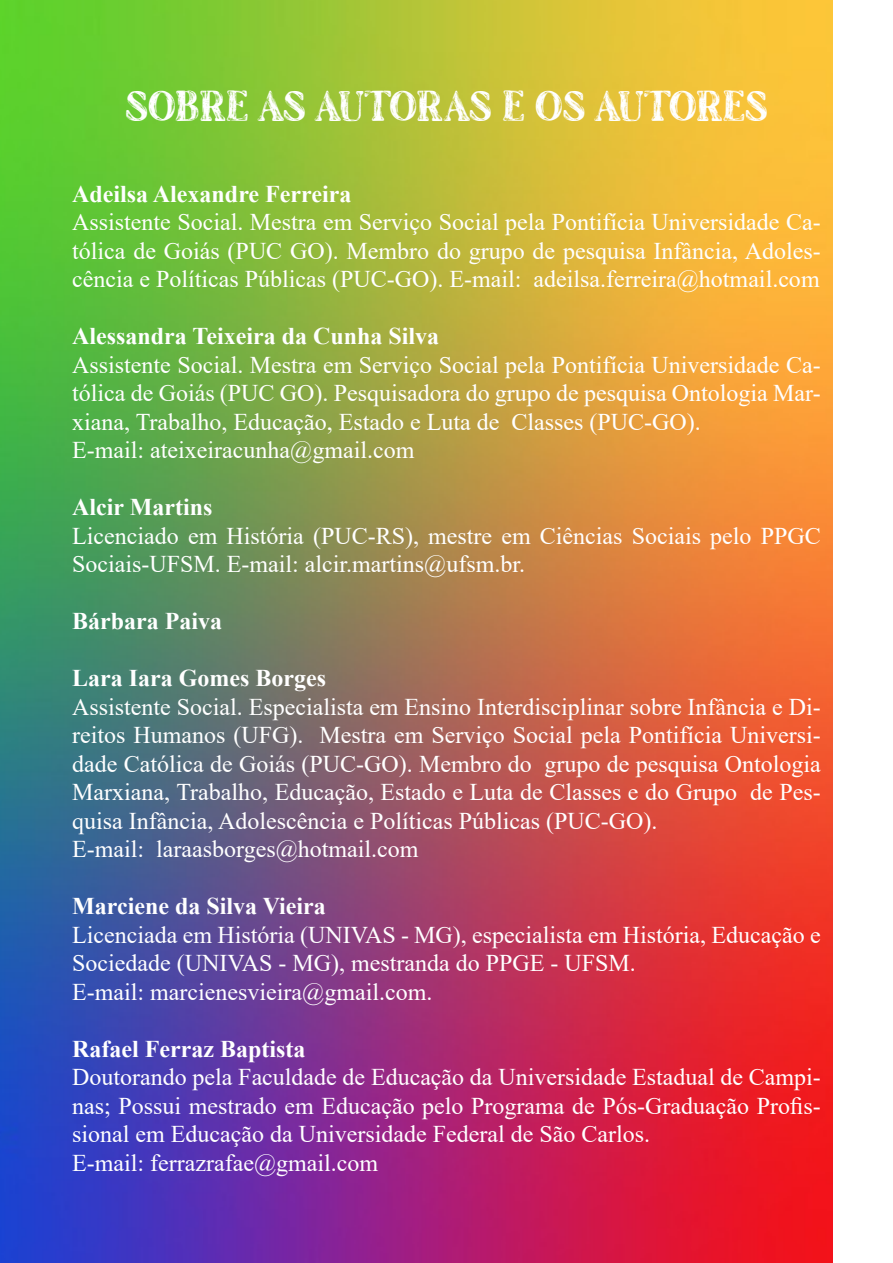
<style>
.page{position:relative;width:893px;height:1263px;background:#fff}
.page>*{position:absolute;margin:0;border:0;box-sizing:border-box;transform-origin:0 0}
.t1{font:27px "The Artisan Marker Serif";color:#fff}
.t2{font:24px/28.5px "Times New Roman";color:#fff}
.t3{font:700 24px "Times New Roman";color:#fff}
</style>
<div class="page">
<img style="left:0;top:0;width:833px;height:1263px">
<p class="t1" style="left:125px;top:96px;width:644px">SOBRE AS AUTORAS E OS AUTORES</p>
<p class="t3" style="left:72px;top:176px;width:281px">Adeilsa Alexandre Ferreira</p>
<p class="t2" style="left:72px;top:207px;width:750px;text-align:justify">Assistente Social. Mestra em Serviço Social pela Pontifícia Universidade Ca&shy;tólica de Goiás (PUC GO). Membro do grupo de pesquisa Infância, Adoles&shy;cência e Políticas Públicas (PUC-GO). E-mail: adeilsa.ferreira@hotmail.com</p>
<p class="t3" style="left:72px;top:319px;width:368px">Alessandra Teixeira da Cunha Silva</p>
<p class="t2" style="left:72px;top:350px;width:750px">Assistente Social. Mestra em Serviço Social pela Pontifícia Universidade Ca&shy;tólica de Goiás (PUC GO). Pesquisadora do grupo de pesquisa Ontologia Mar&shy;xiana, Trabalho, Educação, Estado e Luta de Classes (PUC-GO).<br>E-mail: ateixeiracunha@gmail.com</p>
<p class="t3" style="left:72px;top:490px;width:142px">Alcir Martins</p>
<p class="t2" style="left:72px;top:520px;width:750px">Licenciado em História (PUC-RS), mestre em Ciências Sociais pelo PPGC<br>Sociais-UFSM. E-mail: alcir.martins@ufsm.br.</p>
<p class="t3" style="left:72px;top:604px;width:151px">Bárbara Paiva</p>
<p class="t3" style="left:72px;top:661px;width:255px">Lara Iara Gomes Borges</p>
<p class="t2" style="left:72px;top:691px;width:750px">Assistente Social. Especialista em Ensino Interdisciplinar sobre Infância e Di&shy;reitos Humanos (UFG). Mestra em Serviço Social pela Pontifícia Universi&shy;dade Católica de Goiás (PUC-GO). Membro do grupo de pesquisa Ontologia Marxiana, Trabalho, Educação, Estado e Luta de Classes e do Grupo de Pes&shy;quisa Infância, Adolescência e Políticas Públicas (PUC-GO).<br>E-mail: laraasborges@hotmail.com</p>
<p class="t3" style="left:72px;top:889px;width:255px">Marciene da Silva Vieira</p>
<p class="t2" style="left:72px;top:919px;width:750px">Licenciada em História (UNIVAS - MG), especialista em História, Educação e<br>Sociedade (UNIVAS - MG), mestranda do PPGE - UFSM.<br>E-mail: marcienesvieira@gmail.com.</p>
<p class="t3" style="left:72px;top:1031px;width:235px">Rafael Ferraz Baptista</p>
<p class="t2" style="left:72px;top:1062px;width:750px">Doutorando pela Faculdade de Educação da Universidade Estadual de Campi&shy;nas; Possui mestrado em Educação pelo Programa de Pós-Graduação Profis&shy;sional em Educação da Universidade Federal de São Carlos.<br>E-mail: ferrazrafae@gmail.com</p>
</div>
